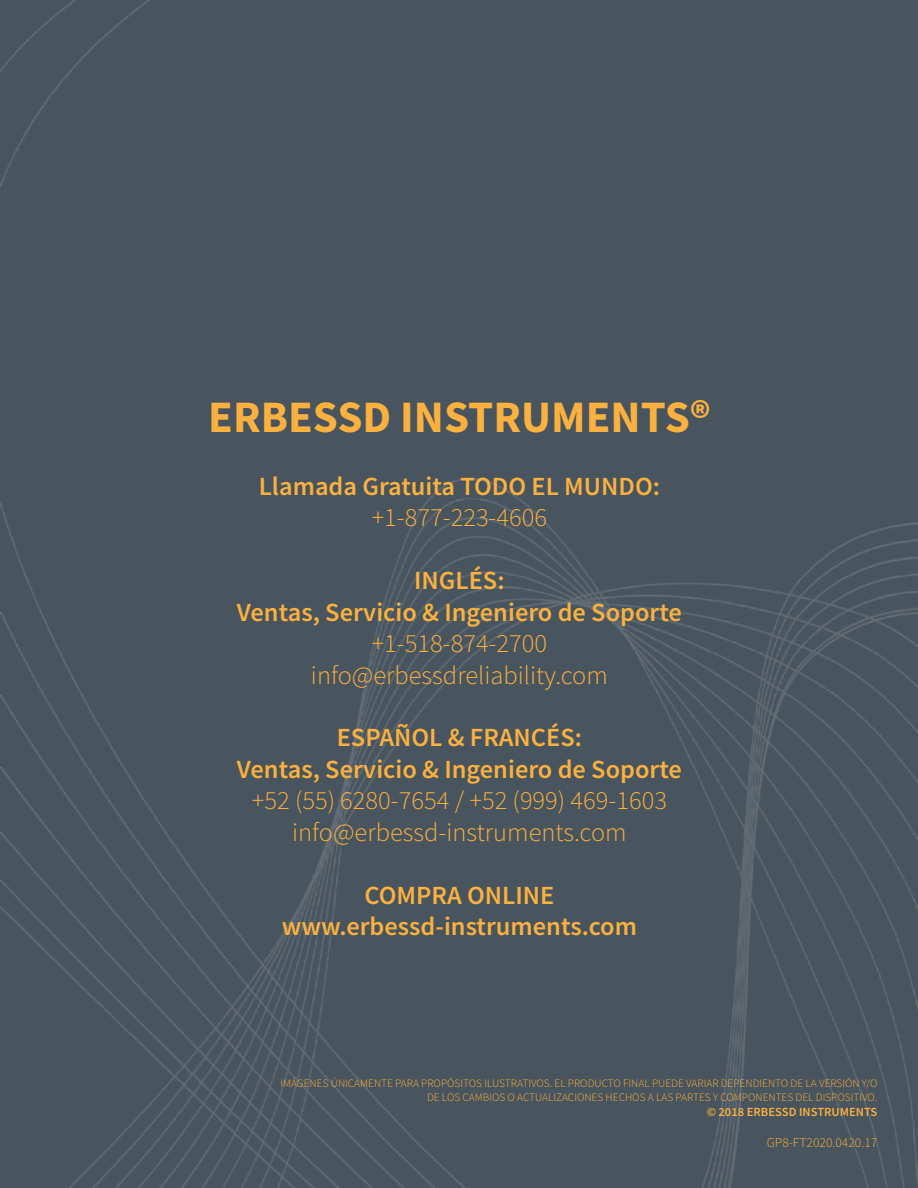
<style>
.page{position:relative;width:918px;height:1188px;background:#fff}
.page>*{position:absolute;margin:0;border:0;box-sizing:border-box;transform-origin:0 0}
.t1{font:700 44.85px "Source Sans Pro";color:#fbb13f}
.t2{font:600 26.25px/31.5px "Source Sans Pro";color:#fbb13f;text-align:center}
.t3{font:300 26.25px/31.5px "Source Sans Pro";color:#fbb13f;text-align:center}
.t4{font:300 13.5px "Source Sans Pro";color:#fbb13f}
.t5{font:600 12.45px "Source Sans Pro";color:#fbb13f}
.t6{font:300 11.25px/13.6px "Source Sans Pro";color:#fbb13f;text-align:right}
</style>
<div class="page">
<div style="left:0;top:0;width:918px;height:1187px;background:#48545e"></div>
<h1 class="t1" style="left:208px;top:387px;width:504px">ERBESSD INSTRUMENTS®</h1>
<h2 class="t2" style="left:259px;top:470px;width:403px">Llamada Gratuita TODO EL MUNDO:</h2>
<h2 class="t3" style="left:372px;top:502px;width:177px">+1-877-223-4606</h2>
<h2 class="t2" style="left:237px;top:565px;width:447px">INGLÉS:<br>Ventas, Servicio &amp; Ingeniero de Soporte</h2>
<h2 class="t3" style="left:311px;top:628px;width:298px">+1-518-874-2700 info@erbessdreliability.com</h2>
<h2 class="t2" style="left:237px;top:722px;width:447px">ESPAÑOL &amp; FRANCÉS:<br>Ventas, Servicio &amp; Ingeniero de Soporte</h2>
<h2 class="t3" style="left:252px;top:785px;width:417px">+52 (55) 6280-7654 / +52 (999) 469-1603 info@erbessd-instruments.com</h2>
<h2 class="t2" style="left:282px;top:879px;width:357px">COMPRA ONLINE www.erbessd-instruments.com</h2>
<p class="t6" style="left:280px;top:1077px;width:599px">IMÁGENES ÚNICAMENTE PARA PROPÓSITOS ILUSTRATIVOS. EL PRODUCTO FINAL PUEDE VARIAR DEPENDIENTO DE LA VERSIÓN Y/O<br>DE LOS CAMBIOS O ACTUALIZACIONES HECHOS A LAS PARTES Y COMPONENTES DEL DISPOSITIVO.</p>
<p class="t5" style="left:707px;top:1104px;width:172px">© 2018 ERBESSD INSTRUMENTS</p>
<p class="t4" style="left:767px;top:1134px;width:112px">GP8-FT2020.0420.17</p>
</div>
